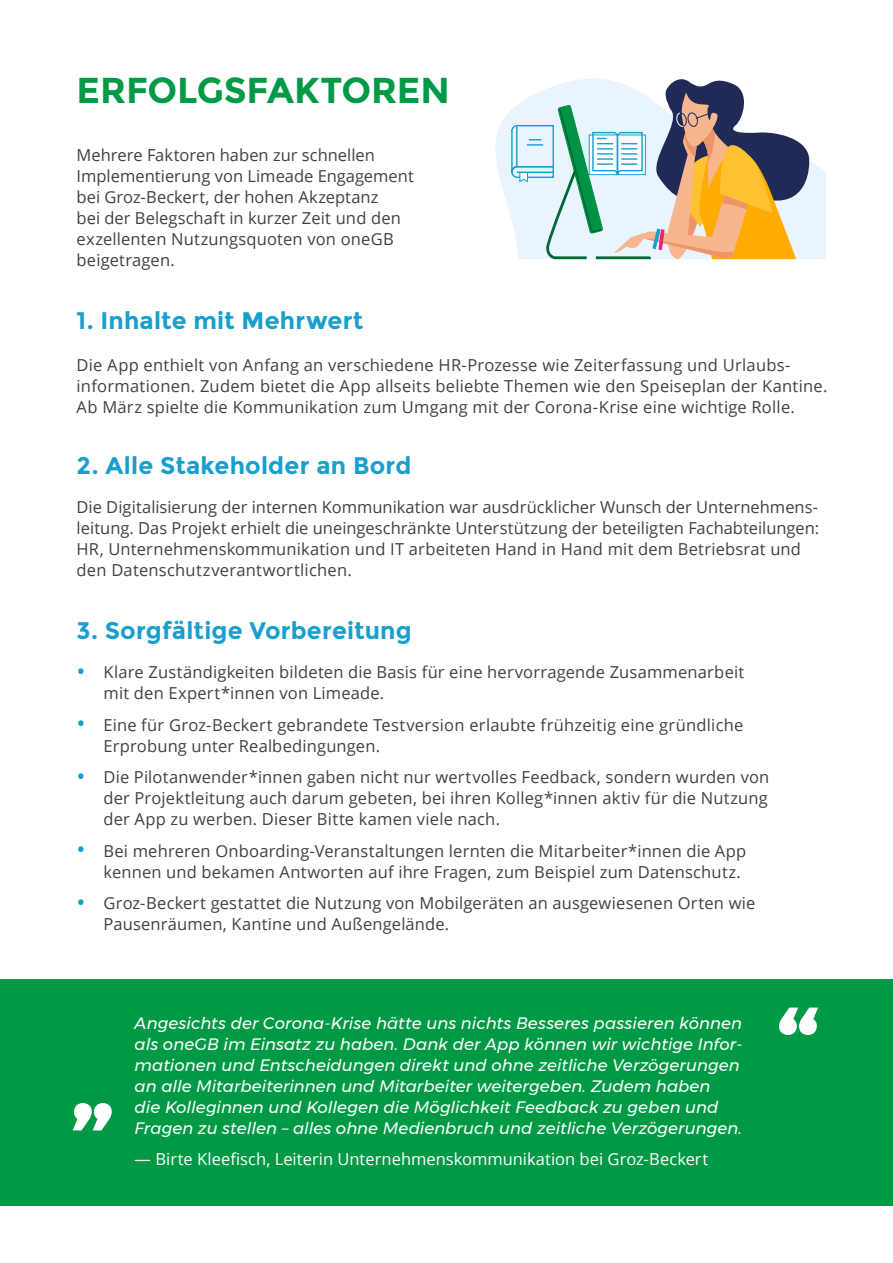
<style>
.page{position:relative;width:893px;height:1263px;background:#fff}
.page>*{position:absolute;margin:0;border:0;box-sizing:border-box;transform-origin:0 0}
.t1{font:700 108px "Montserrat";color:#fff}
.t2{font:700 36px "Montserrat";letter-spacing:-.005em;color:#009a46}
.t3{font:700 24px "Montserrat";letter-spacing:.01em;color:#189fce}
.t4{font:16.5px/21px "Open Sans";letter-spacing:.01em;color:#414042}
.t5{font:italic 16.5px/21px "Montserrat";letter-spacing:.005em;color:#fff}
.t6{font:16.5px "Open Sans";color:#fff}
.s1{font-size:24px;color:#189fce}
</style>
<div class="page">
<div style="left:0;top:979px;width:893px;height:226px;background:#009a46"></div>
<svg style="left:495px;top:111px;width:330px;height:148px;fill:#eaf4fe"></svg>
<svg style="left:510px;top:79px;width:300px;height:181px;background:#c6c4b5"></svg>
<h2 class="t2" style="left:77px;top:69px;width:375px">ERFOLGSFAKTOREN</h2>
<p class="t4" style="left:77px;top:144px;width:339px">Mehrere Faktoren haben zur schnellen Implementierung von Limeade Engagement bei Groz-Beckert, der hohen Akzeptanz<br>bei der Belegschaft in kurzer Zeit und den exzellenten Nutzungsquoten von oneGB beigetragen.</p>
<h3 class="t3" style="left:77px;top:306px;width:288px">1. Inhalte mit Mehrwert</h3>
<p class="t4" style="left:77px;top:354px;width:752px">Die App enthielt von Anfang an verschiedene HR-Prozesse wie Zeiterfassung und Urlaubs&shy;informationen. Zudem bietet die App allseits beliebte Themen wie den Speiseplan der Kantine.<br>Ab März spielte die Kommunikation zum Umgang mit der Corona-Krise eine wichtige Rolle.</p>
<h3 class="t3" style="left:77px;top:451px;width:336px">2. Alle Stakeholder an Bord</h3>
<p class="t4" style="left:77px;top:496px;width:744px">Die Digitalisierung der internen Kommunikation war ausdrücklicher Wunsch der Unternehmens&shy;leitung. Das Projekt erhielt die uneingeschränkte Unterstützung der beteiligten Fachabteilungen:<br>HR, Unternehmenskommunikation und IT arbeiteten Hand in Hand mit dem Betriebsrat und den Datenschutzverantwortlichen.</p>
<h3 class="t3" style="left:77px;top:616px;width:337px">3. Sorgfältige Vorbereitung</h3>
<p class="t4" style="left:104px;top:661px;width:642px;text-indent:-27px"><span class="s1">•</span> Klare Zuständigkeiten bildeten die Basis für eine hervorragende Zusammenarbeit mit den Expert*innen von Limeade.</p>
<p class="t4" style="left:104px;top:714px;width:641px;text-indent:-27px"><span class="s1">•</span> Eine für Groz-Beckert gebrandete Testversion erlaubte frühzeitig eine gründliche<br>Erprobung unter Realbedingungen.</p>
<p class="t4" style="left:104px;top:766px;width:667px;text-align:justify;text-indent:-27px"><span class="s1">•</span> Die Pilotanwender*innen gaben nicht nur wertvolles Feedback, sondern wurden von der Projektleitung auch darum gebeten, bei ihren Kolleg*innen aktiv für die Nutzung der App zu werben. Dieser Bitte kamen viele nach.</p>
<p class="t4" style="left:104px;top:840px;width:644px;text-indent:-27px"><span class="s1">•</span> Bei mehreren Onboarding-Veranstaltungen lernten die Mitarbeiter*innen die App kennen und bekamen Antworten auf ihre Fragen, zum Beispiel zum Datenschutz.</p>
<p class="t4" style="left:104px;top:892px;width:653px;text-indent:-27px"><span class="s1">•</span> Groz-Beckert gestattet die Nutzung von Mobilgeräten an ausgewiesenen Orten wie<br>Pausenräumen, Kantine und Außengelände.</p>
<h1 class="t1" style="left:116px;top:1157px;width:47px;rotate:-180deg">“</h1>
<p class="t5" style="left:135px;top:1012px;width:609px">Angesichts der Corona-Krise hätte uns nichts Besseres passieren können als oneGB im Einsatz zu haben. Dank der App können wir wichtige Infor&shy;mationen und Entscheidungen direkt und ohne zeitliche Verzögerungen an alle Mitarbeiterinnen und Mitarbeiter weitergeben. Zudem haben<br>die Kolleginnen und Kollegen die Möglichkeit Feedback zu geben und Fragen zu stellen – alles ohne Medienbruch und zeitliche Verzögerungen.</p>
<p class="t6" style="left:135px;top:1148px;width:575px">— Birte Kleefisch, Leiterin Unternehmenskommunikation bei Groz-Beckert</p>
<h1 class="t1" style="left:775px;top:981px;width:47px">“</h1>
</div>
